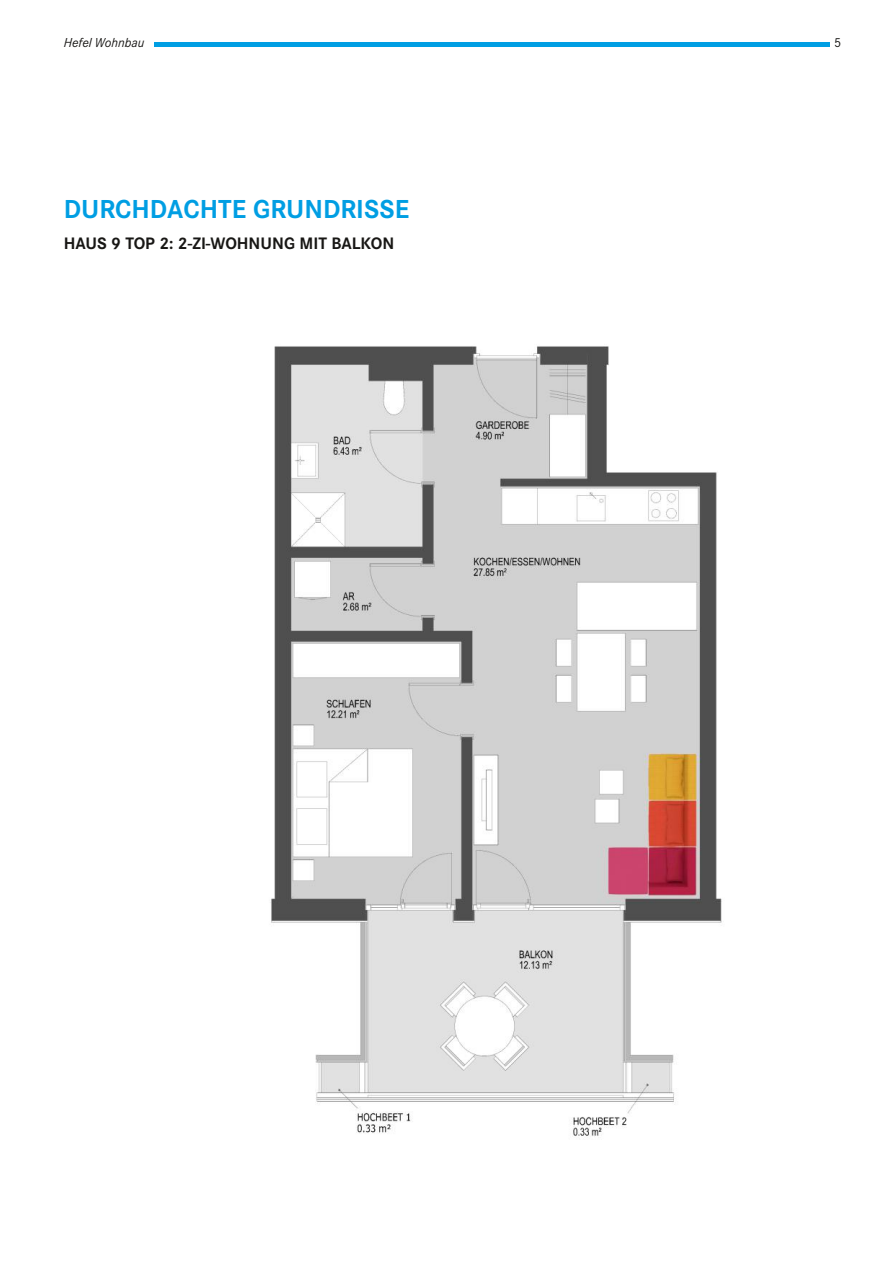
<style>
.page{position:relative;width:893px;height:1263px;background:#fff}
.page>*{position:absolute;margin:0;border:0;box-sizing:border-box;transform-origin:0 0}
.t1{font:700 27px "Corporate S";color:#009ee3}
.t2{font:700 17.25px "Corporate S";letter-spacing:-.005em;color:#181715}
.t3{font:italic 13.5px "Corporate S";color:#181715}
.t4{font:13.5px "Corporate S";color:#181715}
</style>
<div class="page">
<hr style="left:154px;top:43px;width:675px;height:4px;background:#009ee3">
<img style="left:271px;top:346px;width:451px;height:791px">
<p class="t3" style="left:64px;top:35px;width:82px">Hefel Wohnbau</p>
<p class="t4" style="left:834px;top:34px;width:9px">5</p>
<h1 class="t1" style="left:64px;top:194px;width:347px">DURCHDACHTE GRUNDRISSE</h1>
<p class="t2" style="left:64px;top:234px;width:332px">HAUS 9 TOP 2: 2-ZI-WOHNUNG MIT BALKON</p>
</div>
